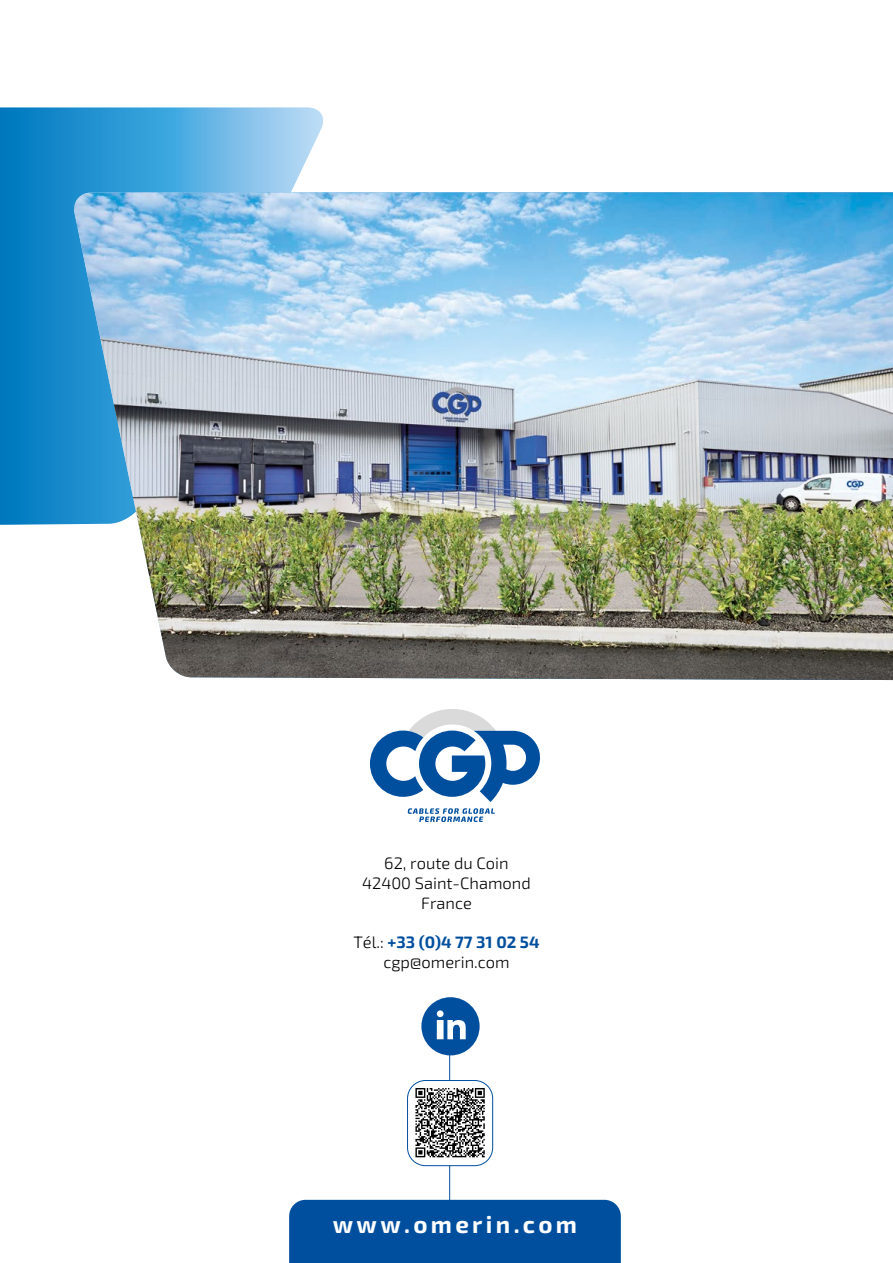
<style>
.page{position:relative;width:893px;height:1263px;background:#fff}
.page>*{position:absolute;margin:0;border:0;box-sizing:border-box;transform-origin:0 0}
.Titre_paragraphe{font:700 24px "Exo 2";letter-spacing:.14em;color:#fff}
.Titre_paragraphe-2{font:300 16.5px "Exo 2";color:#000}
.Titre_paragraphe-3{font:700 16.5px "Exo 2";color:#004f9f}
.s1{font-weight:300;color:#000}
</style>
<div class="page">
<svg style="left:408px;top:808px;width:87px;height:14px"></svg>
<svg style="left:370px;top:709px;width:170px;height:93px"></svg>
<svg style="left:0;top:107px;width:323px;height:418px;background:#2f96d1"></svg>
<img style="left:72px;top:192px;width:821px;height:488px">
<div style="left:289px;top:1200px;width:332px;height:63px;background:#004f9f"></div>
<div style="left:421px;top:997px;width:59px;height:58px;background:#004f9f;border-radius:50%"></div>
<div style="left:437px;top:1010px;width:7px;height:7px;background:#fff;border-radius:50%"></div>
<svg style="left:437px;top:1020px;width:29px;height:19px"></svg>
<hr style="left:449px;top:1043px;width:1px;height:166px;background:#004f9f">
<div style="left:408px;top:1080px;width:85px;height:86px;background:#fff;border-radius:18px"></div>
<div style="left:407px;top:1080px;width:86px;height:86px;border:1px solid #004f9f;border-radius:18px"></div>
<svg style="left:415px;top:1088px;width:70px;height:69px"></svg>
<p class="Titre_paragraphe-2" style="left:384px;top:852px;width:126px">62, route du Coin</p>
<p class="Titre_paragraphe-2" style="left:362px;top:872px;width:170px">42400 Saint-Chamond</p>
<p class="Titre_paragraphe-2" style="left:421px;top:892px;width:52px">France</p>
<p class="Titre_paragraphe-3" style="left:353px;top:930px;width:188px"><span class="s1">Tél.:</span> +33 (0)4 77 31 02 54</p>
<p class="Titre_paragraphe-2" style="left:383px;top:951px;width:128px">cgp@omerin.com</p>
<p class="Titre_paragraphe" style="left:333px;top:1206px;width:246px">www.omerin.com</p>
</div>
